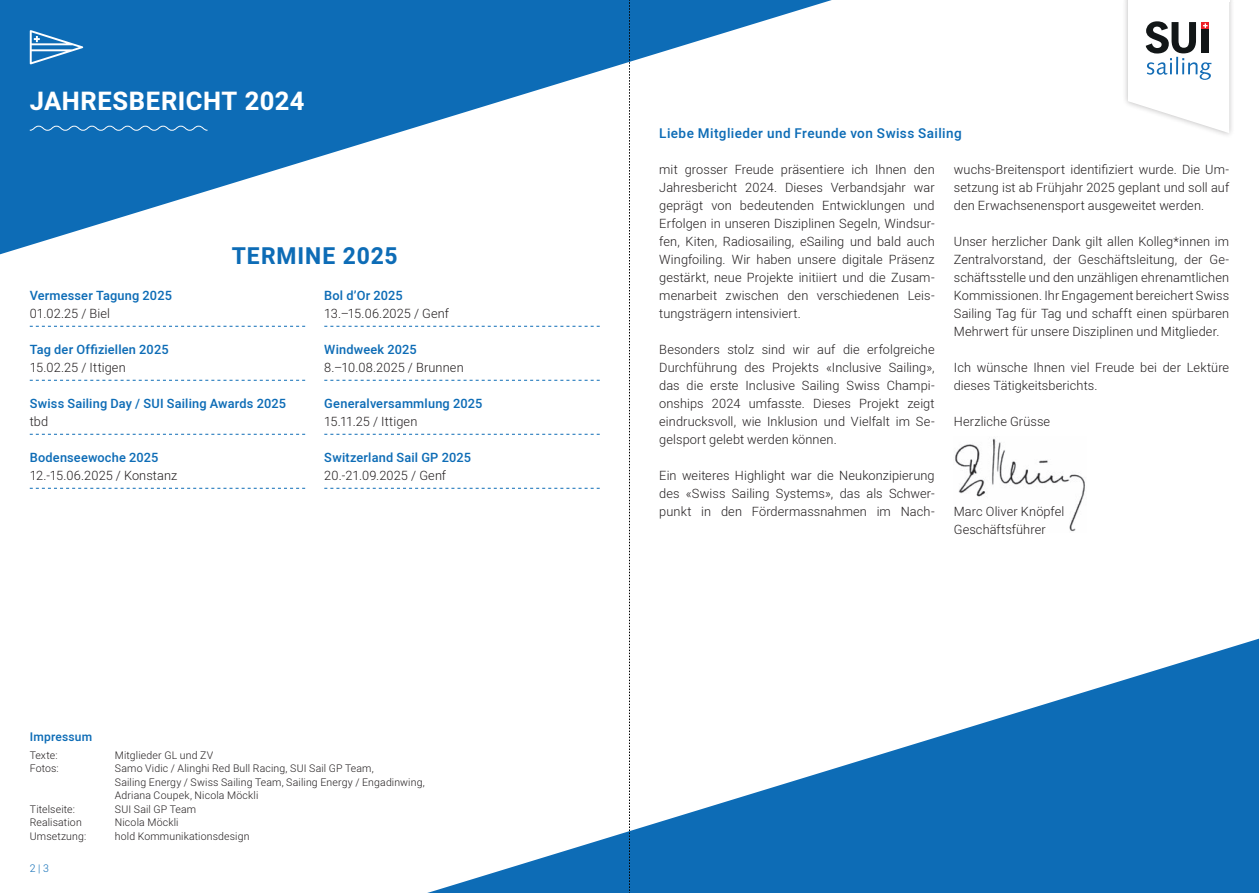
<style>
.page{position:relative;width:1259px;height:893px;background:#fff}
.page>*{position:absolute;margin:0;border:0;box-sizing:border-box;transform-origin:0 0}
.t1{font:700 25.5px "Heebo";letter-spacing:.02em;color:#fff}
.t2{font:700 23.25px "Heebo";letter-spacing:.04em;color:#0d6cb6}
.t3{font:500 13.5px "Heebo";letter-spacing:.035em;color:#0d6cb6}
.t4{font:300 12.75px/18px "Heebo";letter-spacing:.01em;color:#231f20;text-align:justify}
.t5{font:500 12.75px "Heebo";letter-spacing:.015em;color:#0d6cb6}
.t6{font:500 12px "Heebo";letter-spacing:.015em;color:#0d6cb6}
.t7{font:300 10.5px/13.5px "Heebo";letter-spacing:.015em;color:#231f20}
.t8{font:300 10.5px "Heebo";color:#0d6cb6}
</style>
<div class="page">
<img style="left:955px;top:438px;width:130px;height:94px">
<svg style="left:0;top:0;width:832px;height:255px"></svg>
<svg style="left:30px;top:30px;width:53px;height:34px;background:#468ec7"></svg>
<svg style="left:29px;top:125px;width:179px;height:6px"></svg>
<svg style="left:30px;top:326px;width:275px;height:1px"></svg>
<svg style="left:30px;top:380px;width:275px;height:1px"></svg>
<svg style="left:30px;top:434px;width:275px;height:1px"></svg>
<svg style="left:30px;top:488px;width:275px;height:1px"></svg>
<svg style="left:324px;top:326px;width:276px;height:1px"></svg>
<svg style="left:324px;top:380px;width:276px;height:1px"></svg>
<svg style="left:324px;top:434px;width:276px;height:1px"></svg>
<svg style="left:324px;top:488px;width:276px;height:1px"></svg>
<svg style="left:427px;top:639px;width:832px;height:254px"></svg>
<div style="left:1121px;top:0;width:114px;height:139px;background:#231f20;opacity:.3"></div>
<svg style="left:1128px;top:2px;width:101px;height:131px"></svg>
<hr style="left:1128px;top:0;width:101px;height:2px;background:#fff">
<svg style="left:629px;top:0;width:1px;height:893px"></svg>
<h1 class="t1" style="left:30px;top:84px;width:276px">JAHRESBERICHT 2024</h1>
<h2 class="t2" style="left:232px;top:239px;width:167px">TERMINE 2025</h2>
<p class="t5" style="left:30px;top:286px;width:144px">Vermesser Tagung 2025</p>
<p class="t4" style="left:30px;top:304px;width:82px">01.02.25 / Biel</p>
<p class="t5" style="left:30px;top:340px;width:140px">Tag der Offiziellen 2025</p>
<p class="t4" style="left:30px;top:358px;width:97px">15.02.25 / Ittigen</p>
<p class="t5" style="left:30px;top:394px;width:258px">Swiss Sailing Day / SUI Sailing Awards 2025</p>
<p class="t4" style="left:30px;top:412px;width:20px">tbd</p>
<p class="t5" style="left:30px;top:448px;width:130px">Bodenseewoche 2025</p>
<p class="t4" style="left:30px;top:466px;width:149px">12.-15.06.2025 / Konstanz</p>
<p class="t5" style="left:324px;top:286px;width:80px">Bol d’Or 2025</p>
<p class="t4" style="left:324px;top:304px;width:126px">13.–15.06.2025 / Genf</p>
<p class="t5" style="left:324px;top:340px;width:94px">Windweek 2025</p>
<p class="t4" style="left:324px;top:358px;width:141px">8.–10.08.2025 / Brunnen</p>
<p class="t5" style="left:324px;top:394px;width:160px">Generalversammlung 2025</p>
<p class="t4" style="left:324px;top:412px;width:95px">15.11.25 / Ittigen</p>
<p class="t5" style="left:324px;top:448px;width:148px">Switzerland Sail GP 2025</p>
<p class="t4" style="left:324px;top:466px;width:123px">20.-21.09.2025 / Genf</p>
<p class="t6" style="left:30px;top:728px;width:64px">Impressum</p>
<p class="t7" style="left:30px;top:748px;width:29px">Texte:</p>
<p class="t7" style="left:115px;top:748px;width:100px">Mitglieder GL und ZV</p>
<p class="t7" style="left:30px;top:762px;width:30px">Fotos:</p>
<p class="t7" style="left:115px;top:762px;width:311px">Samo Vidic / Alinghi Red Bull Racing, SUI Sail GP Team,<br>Sailing Energy / Swiss Sailing Team, Sailing Energy / Engadinwing,<br>Adriana Coupek, Nicola Möckli</p>
<p class="t7" style="left:30px;top:802px;width:47px">Titelseite:</p>
<p class="t7" style="left:115px;top:802px;width:83px">SUI Sail GP Team</p>
<p class="t7" style="left:30px;top:816px;width:53px">Realisation</p>
<p class="t7" style="left:115px;top:816px;width:65px">Nicola Möckli</p>
<p class="t7" style="left:30px;top:829px;width:58px">Umsetzung:</p>
<p class="t7" style="left:115px;top:829px;width:136px">hold Kommunikationsdesign</p>
<p class="t8" style="left:30px;top:861px;width:21px">2 | 3</p>
<p class="t3" style="left:659px;top:124px;width:304px">Liebe Mitglieder und Freunde von Swiss Sailing</p>
<p class="t4" style="left:659px;top:160px;width:277px">mit grosser Freude präsentiere ich Ihnen den Jahresbericht 2024. Dieses Verbandsjahr war geprägt von bedeutenden Entwicklungen und Erfolgen in unseren Disziplinen Segeln, Windsur&shy;fen, Kiten, Radiosailing, eSailing und bald auch Wingfoiling. Wir haben unsere digitale Präsenz gestärkt, neue Projekte initiiert und die Zusam&shy;menarbeit zwischen den verschiedenen Leis&shy;tungsträgern intensiviert.</p>
<p class="t4" style="left:659px;top:340px;width:277px">Besonders stolz sind wir auf die erfolgreiche Durchführung des Projekts «Inclusive Sailing», das die erste Inclusive Sailing Swiss Champi&shy;onships 2024 umfasste. Dieses Projekt zeigt eindrucksvoll, wie Inklusion und Vielfalt im Se&shy;gelsport gelebt werden können.</p>
<p class="t4" style="left:659px;top:466px;width:277px">Ein weiteres Highlight war die Neukonzipierung des «Swiss Sailing Systems», das als Schwer&shy;punkt in den Fördermassnahmen im Nach-</p>
<p class="t4" style="left:954px;top:160px;width:277px">wuchs-Breitensport identifiziert wurde. Die Um&shy;setzung ist ab Frühjahr 2025 geplant und soll auf den Erwachsenensport ausgeweitet werden.</p>
<p class="t4" style="left:954px;top:232px;width:277px">Unser herzlicher Dank gilt allen Kolleg*innen im Zentralvorstand, der Geschäftsleitung, der Ge&shy;schäftsstelle und den unzähligen ehrenamtlichen Kommissionen. Ihr Engagement bereichert Swiss Sailing Tag für Tag und schafft einen spürbaren Mehrwert für unsere Disziplinen und Mitglieder.</p>
<p class="t4" style="left:954px;top:358px;width:277px">Ich wünsche Ihnen viel Freude bei der Lektüre dieses Tätigkeitsberichts.</p>
<p class="t4" style="left:954px;top:412px;width:98px">Herzliche Grüsse</p>
<p class="t4" style="left:954px;top:502px;width:112px">Marc Oliver Knöpfel<br>Geschäftsführer</p>
</div>
